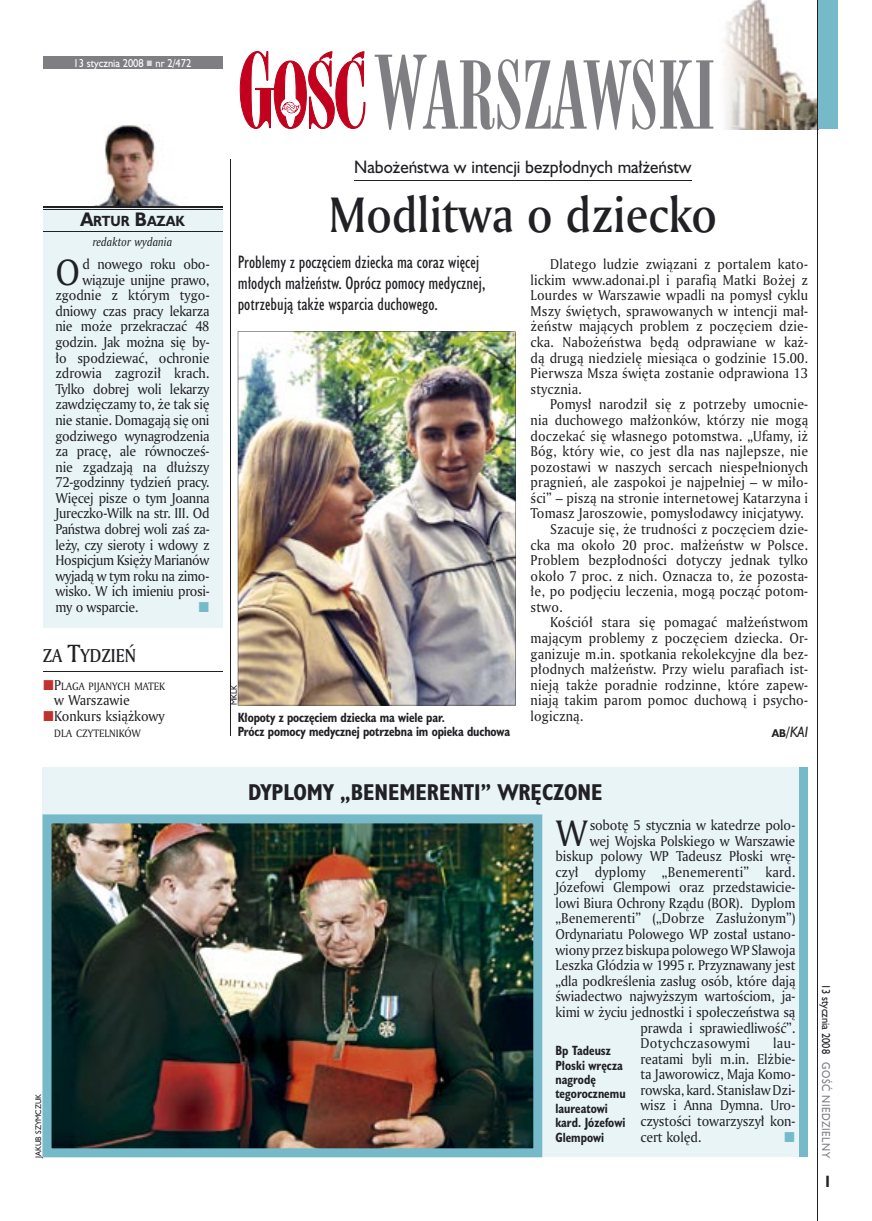
<style>
.page{position:relative;width:872px;height:1221px;background:#fff}
.page>*{position:absolute;margin:0;border:0;box-sizing:border-box;transform-origin:0 0}
.t1{font:90px "Modern 735 PL";letter-spacing:.01em;color:#7f7e83;scale:.9 1}
.t2{font:48px "Amerigo Md PL";color:#212125;scale:.9 1}
.t3{font:35.55px "Amerigo PL";color:#212125;scale:.94 1}
.t4{font:700 21px "Humanst 521 Cn PL";color:#212125}
.t5{font:18px "Amerigo Md PL";color:#212125;scale:.9 1}
.t6{font:16.5px/21px "Humanst 521 Cn PL";color:#212125}
.t7{font:16.5px "Humanst 521 PL";color:#212125;scale:.94 1}
.t8{font:700 15px "Humanst 521 Cn PL";color:#212125;scale:.94 1}
.t9{font:13.8px/15.6px "Amerigo PL";letter-spacing:-.005em;color:#212125;text-align:justify;scale:.94 1}
.t10{font:13.8px "Amerigo PL";letter-spacing:-.025em;color:#212125;scale:.94 1}
.t11{font:13.8px "Amerigo PL";letter-spacing:.015em;color:#212125;scale:.94 1}
.t12{font:13.8px "Amerigo PL";letter-spacing:.03em;color:#212125;scale:.94 1}
.t13{font:italic 13.8px "Humanst 521 PL";color:#212125;scale:.92 1}
.t14{font:700 13.5px "Humanst 521 PL";color:#212125;scale:.9 1}
.t15{font:700 12.3px/14.4px "Humanst 521 Cn PL";letter-spacing:-.01em;color:#212125;scale:.94 1}
.t16{font:italic 11.7px "Amerigo PL";color:#212125;scale:.94 1}
.t17{font:10.5px "Humanst 521 PL";color:#fff;scale:.9 1}
.t18{font:10.5px "Humanst 521 PL";letter-spacing:.05em;color:#7f7e83;scale:.9 1}
.t19{font:10.5px "Humanst 521 PL";color:#212125;scale:.9 1}
.t20{font:10.35px "Amerigo PL";color:#212125;scale:.94 1}
.t21{font:7.5px "Humanst 521 PL";color:#212125;scale:.94 1}
.s1{font-size:18px}
.s2{font-size:24px}
.s3{font-size:13.8px}
.s4{font-size:97.5px}
.s5{font-weight:700;font-style:normal;font-size:10.35px}
</style>
<div class="page">
<img style="left:724px;top:0;width:93px;height:129px">
<svg style="left:240px;top:51px;width:125px;height:78px"></svg>
<div style="left:817px;top:0;width:20px;height:129px;background:#76baca"></div>
<div style="left:43px;top:56px;width:179px;height:13px;background:#7f7e83"></div>
<hr style="left:817px;top:0;width:1px;height:1220px;background:#212125">
<hr style="left:230px;top:160px;width:1px;height:576px;background:#212125">
<div style="left:43px;top:767px;width:765px;height:389px;background:#e9f4f6"></div>
<div style="left:799px;top:767px;width:9px;height:389px;background:#76baca"></div>
<div style="left:43px;top:207px;width:179px;height:420px;background:#e9f4f6"></div>
<img style="left:94px;top:124px;width:86px;height:82px">
<hr style="left:43px;top:206px;width:179px;height:2px;background:#212125">
<hr style="left:43px;top:209px;width:179px;height:1px;background:#212125">
<hr style="left:43px;top:231px;width:179px;height:1px;background:#212125">
<hr style="left:354px;top:180px;width:337px;height:1px;background:#212125">
<hr style="left:43px;top:671px;width:179px;height:1px;background:#212125">
<img style="left:43px;top:814px;width:499px;height:343px">
<img style="left:238px;top:331px;width:277px;height:374px">
<p class="t17" style="left:74px;top:55px;width:132px">13 stycznia 2008 nr 2/472</p>
<p class="t14" style="left:80px;top:211px;width:117px"><span class="s1">A</span>RTUR <span class="s1">B</span>AZAK</p>
<p class="t16" style="left:93px;top:234px;width:86px">redaktor wydania</p>
<h3 class="t3" style="left:55px;top:248px;width:28px">O</h3>
<p class="t9" style="left:82px;top:256px;width:137px">d nowego roku obo-</p>
<p class="t9" style="left:82px;top:271px;width:137px">wiązuje unijne prawo,</p>
<p class="t9" style="left:55px;top:287px;width:165px">zgodnie z którym tygo-</p>
<p class="t9" style="left:55px;top:303px;width:165px">dniowy czas pracy lekarza</p>
<p class="t9" style="left:55px;top:318px;width:165px">nie może przekraczać 48</p>
<p class="t9" style="left:55px;top:334px;width:165px">godzin. Jak można się by-</p>
<p class="t9" style="left:55px;top:349px;width:165px">ło spodziewać, ochronie</p>
<p class="t9" style="left:55px;top:365px;width:165px">zdrowia zagroził krach.</p>
<p class="t9" style="left:55px;top:380px;width:165px">Tylko dobrej woli lekarzy</p>
<p class="t9" style="left:55px;top:396px;width:165px">zawdzięczamy to, że tak się</p>
<p class="t9" style="left:55px;top:412px;width:165px">nie stanie. Domagają się oni</p>
<p class="t9" style="left:55px;top:427px;width:165px">godziwego wynagrodzenia</p>
<p class="t9" style="left:55px;top:443px;width:165px">za pracę, ale równocześ-</p>
<p class="t9" style="left:55px;top:458px;width:165px">nie zgadzają na dłuższy</p>
<p class="t9" style="left:55px;top:474px;width:165px">72-godzinny tydzień pracy.</p>
<p class="t9" style="left:55px;top:489px;width:165px">Więcej pisze o tym Joanna</p>
<p class="t9" style="left:55px;top:505px;width:165px">Jureczko-Wilk na str. III. Od</p>
<p class="t10" style="left:55px;top:520px;width:165px">Państwa dobrej woli zaś za-</p>
<p class="t10" style="left:55px;top:535px;width:165px">leży, czy sieroty i wdowy z</p>
<p class="t10" style="left:55px;top:551px;width:165px">Hospicjum Księży Marianów</p>
<p class="t10" style="left:55px;top:566px;width:165px">wyjadą w tym roku na zimo-</p>
<p class="t10" style="left:55px;top:582px;width:165px">wisko. W ich imieniu prosi-</p>
<p class="t10" style="left:55px;top:597px;width:90px">my o wsparcie.</p>
<h3 class="t5" style="left:43px;top:643px;width:105px">ZA <span class="s2">T</span>YDZIEŃ</h3>
<p class="t20" style="left:54px;top:679px;width:120px"><span class="s3">P</span>LAGA PIJANYCH MATEK</p>
<p class="t9" style="left:54px;top:692px;width:119px">w Warszawie<br>Konkurs książkowy</p>
<p class="t20" style="left:54px;top:725px;width:94px">DLA CZYTELNIKÓW</p>
<p class="t21" style="left:33px;top:1157px;width:69px;rotate:-90deg">JAKUB SZYMCZUK</p>
<h1 class="t1" style="left:376px;top:40px;width:379px"><span class="s4">W</span>ARSZAWSKI</h1>
<p class="t7" style="left:354px;top:156px;width:360px">Nabożeństwa w intencji bezpłodnych małżeństw</p>
<h2 class="t2" style="left:329px;top:183px;width:433px">Modlitwa o dziecko</h2>
<p class="t6" style="left:238px;top:252px;width:249px">Problemy z poczęciem dziecka ma coraz więcej młodych małżeństw. Oprócz pomocy medycznej, potrzebują także wsparcia duchowego.</p>
<p class="t9" style="left:530px;top:256px;width:297px;text-indent:20px">Dlatego ludzie związani z portalem kato&shy;lickim www.adonai.pl i parafią Matki Bożej z Lourdes w Warszawie wpadli na pomysł cyklu Mszy świętych, sprawowanych w intencji mał&shy;żeństw mających problem z poczęciem dzie&shy;cka. Nabożeństwa będą odprawiane w każ&shy;dą drugą niedzielę miesiąca o godzinie 15.00.<br>Pierwsza Msza święta zostanie odprawiona 13 stycznia.</p>
<p class="t9" style="left:550px;top:396px;width:276px">Pomysł narodził się z potrzeby umocnie-</p>
<p class="t9" style="left:530px;top:412px;width:297px">nia duchowego małżonków, którzy nie mogą</p>
<p class="t9" style="left:530px;top:427px;width:297px">doczekać się własnego potomstwa. „Ufamy, iż</p>
<p class="t9" style="left:530px;top:443px;width:297px">Bóg, który wie, co jest dla nas najlepsze, nie</p>
<p class="t9" style="left:530px;top:458px;width:297px">pozostawi w naszych sercach niespełnionych</p>
<p class="t9" style="left:530px;top:474px;width:297px">pragnień, ale zaspokoi je najpełniej – w miło-</p>
<p class="t9" style="left:530px;top:489px;width:297px">ści” – piszą na stronie internetowej Katarzyna i</p>
<p class="t9" style="left:530px;top:505px;width:292px">Tomasz Jaroszowie, pomysłodawcy inicjatywy.</p>
<p class="t9" style="left:550px;top:521px;width:276px">Szacuje się, że trudności z poczęciem dzie-</p>
<p class="t9" style="left:530px;top:536px;width:297px">cka ma około 20 proc. małżeństw w Polsce.</p>
<p class="t9" style="left:530px;top:552px;width:297px">Problem bezpłodności dotyczy jednak tylko</p>
<p class="t9" style="left:530px;top:567px;width:297px">około 7 proc. z nich. Oznacza to, że pozosta-</p>
<p class="t9" style="left:530px;top:583px;width:297px">łe, po podjęciu leczenia, mogą począć potom-</p>
<p class="t9" style="left:530px;top:598px;width:36px">stwo.</p>
<p class="t9" style="left:550px;top:614px;width:276px">Kościół stara się pomagać małżeństwom</p>
<p class="t9" style="left:530px;top:630px;width:297px">mającym problemy z poczęciem dziecka. Or-</p>
<p class="t9" style="left:530px;top:645px;width:297px">ganizuje m.in. spotkania rekolekcyjne dla bez-</p>
<p class="t9" style="left:530px;top:661px;width:297px">płodnych małżeństw. Przy wielu parafiach ist-</p>
<p class="t9" style="left:530px;top:676px;width:297px">nieją także poradnie rodzinne, które zapew-</p>
<p class="t9" style="left:530px;top:692px;width:297px">niają takim parom pomoc duchową i psycho-</p>
<p class="t9" style="left:530px;top:707px;width:58px">logiczną.</p>
<p class="t13" style="left:772px;top:722px;width:41px"><span class="s5">AB</span>/KAI</p>
<p class="t21" style="left:229px;top:705px;width:23px;rotate:-90deg">MKLK</p>
<p class="t15" style="left:238px;top:709px;width:291px">Kłopoty z poczęciem dziecka ma wiele par.<br>Prócz pomocy medycznej potrzebna im opieka duchowa</p>
<h3 class="t4" style="left:248px;top:778px;width:355px">DYPLOMY „BENEMERENTI” WRĘCZONE</h3>
<h3 class="t3" style="left:555px;top:809px;width:35px">W</h3>
<p class="t9" style="left:589px;top:816px;width:220px">sobotę 5 stycznia w katedrze polo-</p>
<p class="t9" style="left:589px;top:832px;width:220px">wej Wojska Polskiego w Warszawie</p>
<p class="t9" style="left:555px;top:848px;width:257px">biskup polowy WP Tadeusz Płoski wrę-</p>
<p class="t11" style="left:555px;top:862px;width:257px">czył dyplomy „Benemerenti” kard.</p>
<p class="t9" style="left:555px;top:879px;width:257px">Józefowi Glempowi oraz przedstawicie-</p>
<p class="t9" style="left:555px;top:894px;width:257px">lowi Biura Ochrony Rządu (BOR). Dyplom</p>
<p class="t9" style="left:555px;top:910px;width:257px">„Benemerenti” („Dobrze Zasłużonym”)</p>
<p class="t9" style="left:555px;top:925px;width:257px">Ordynariatu Polowego WP został ustano-</p>
<p class="t9" style="left:555px;top:941px;width:257px">wiony przez biskupa polowego WP Sławoja</p>
<p class="t9" style="left:555px;top:957px;width:257px">Leszka Głódzia w 1995 r. Przyznawany jest</p>
<p class="t9" style="left:555px;top:972px;width:257px">„dla podkreślenia zasług osób, które dają</p>
<p class="t9" style="left:555px;top:988px;width:257px">świadectwo najwyższym wartościom, ja-</p>
<p class="t9" style="left:555px;top:1003px;width:257px">kimi w życiu jednostki i społeczeństwa są</p>
<p class="t9" style="left:640px;top:1019px;width:166px">prawda i sprawiedliwość”.</p>
<p class="t12" style="left:640px;top:1033px;width:118px">Dotychczasowymi</p>
<p class="t9" style="left:640px;top:1034px;width:166px;text-indent:133px">lau&shy;reatami byli m.in. Elżbie&shy;ta Jaworowicz, Maja Komo&shy;rowska, kard. Stanisław Dzi&shy;wisz i Anna Dymna. Uro&shy;czystości towarzyszył kon&shy;cert kolęd.</p>
<p class="t15" style="left:555px;top:1042px;width:76px">Bp Tadeusz<br>Płoski wręcza nagrodę tegorocznemu laureatowi kard. Józefowi<br>Glempowi</p>
<p class="t19" style="left:833px;top:983px;width:79px;rotate:90deg">13 stycznia 2008</p>
<p class="t18" style="left:833px;top:1062px;width:108px;rotate:90deg">GOŚĆ NIEDZIELNY</p>
<p class="t8" style="left:825px;top:1171px;width:6px">I</p>
</div>
